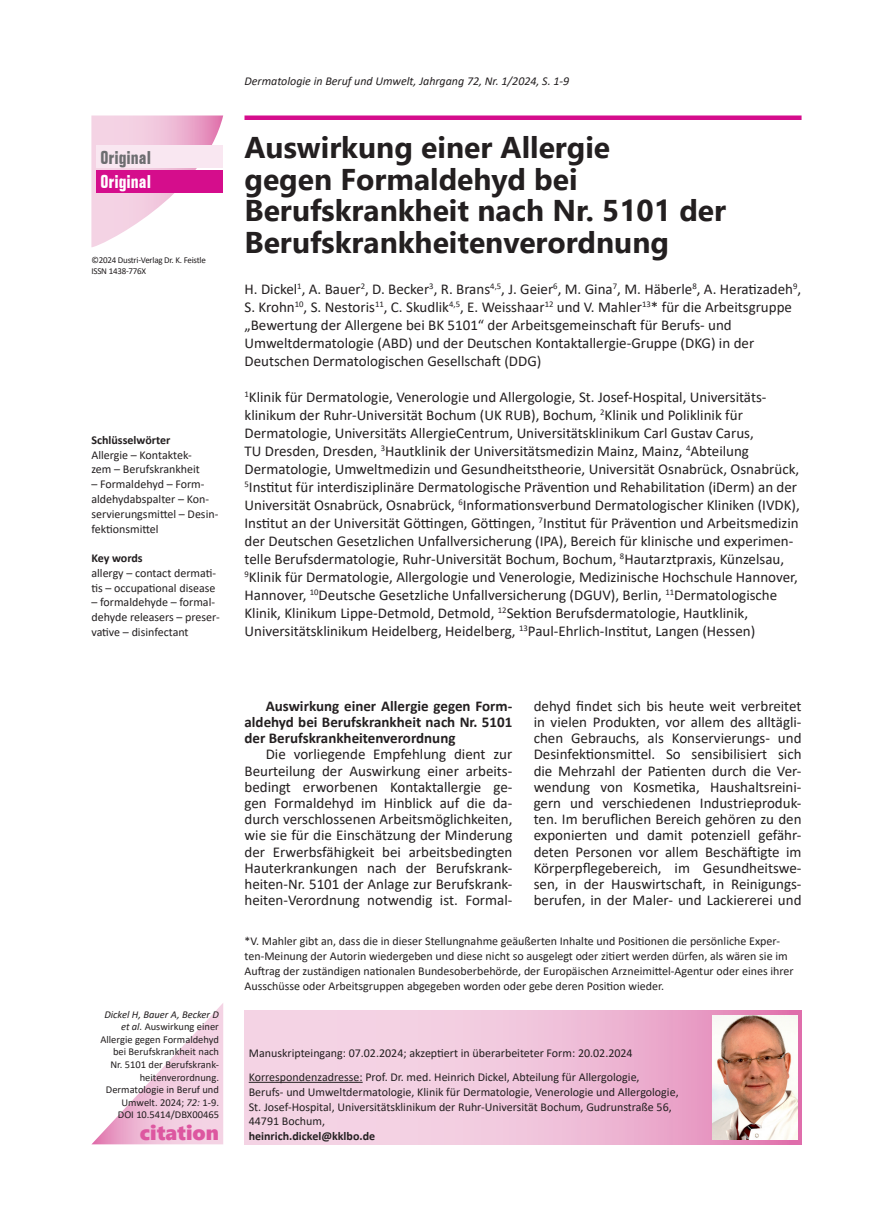
<style>
.page{position:relative;width:893px;height:1212px;background:#fff}
.page>*{position:absolute;margin:0;border:0;box-sizing:border-box;transform-origin:0 0}
.t1{font:700 30px/31.5px "Segoe UI";color:#231f20}
.t2{font:21px "Segoe UI Black";color:#dd57a0}
.t3{font:700 condensed 18px "Folio BT";color:#fff}
.t4{font:700 condensed 18px "Folio BT";color:#6c6d70}
.t5{font:15px/16.2px "Calibri";color:#231f20}
.t6{font:700 15px/16.2px "Calibri";color:#231f20;text-align:justify}
.t7{font:12px/14.9px "Calibri";color:#231f20}
.t8{font:italic 12px "Calibri";color:#231f20}
.t9{font:700 12px "Calibri";color:#231f20}
.t10{font:10.5px/12.6px "Calibri";color:#231f20;text-align:right}
.t11{font:9px/10.8px "Calibri";letter-spacing:-.025em;color:#231f20}
.s1{font-style:italic}
</style>
<div class="page">
<div style="left:244px;top:115px;width:557px;height:5px;background:#d50d8c"></div>
<svg style="left:91px;top:115px;width:132px;height:132px"></svg>
<div style="left:96px;top:170px;width:127px;height:23px;background:#d50d8c"></div>
<div style="left:96px;top:146px;width:127px;height:22px;background:#f9e7f1"></div>
<svg style="left:92px;top:1003px;width:131px;height:141px"></svg>
<svg style="left:244px;top:1011px;width:557px;height:133px;background:#f0c2da"></svg>
<hr style="left:249px;top:1082px;width:114px;height:1px;background:#231f20">
<img style="left:713px;top:1015px;width:84px;height:125px">
<p class="t4" style="left:100px;top:146px;width:52px">Original</p>
<p class="t3" style="left:100px;top:171px;width:52px">Original</p>
<p class="t11" style="left:91px;top:255px;width:116px">©2024 Dustri-Verlag Dr. K. Feistle<br>ISSN 1438-776X</p>
<p class="t9" style="left:91px;top:431px;width:80px">Schlüsselwörter</p>
<p class="t7" style="left:91px;top:447px;width:110px">Allergie – Kontaktek&shy;zem – Berufskrankheit</p>
<p class="t7" style="left:91px;top:476px;width:128px">– Formaldehyd – Form&shy;aldehydabspalter – Kon&shy;servierungsmittel – Desin&shy;fektionsmittel</p>
<p class="t9" style="left:91px;top:550px;width:53px">Key words</p>
<p class="t7" style="left:91px;top:565px;width:126px">allergy – contact dermati&shy;tis – occupational disease</p>
<p class="t7" style="left:91px;top:595px;width:130px">– formaldehyde – formal&shy;dehyde releasers – preser&shy;vative – disinfectant</p>
<p class="t10" style="left:100px;top:1007px;width:120px"><span class="s1">Dickel H, Bauer A, Becker D et al.</span> Auswirkung einer<br>Allergie gegen Formaldehyd bei Berufskrankheit nach<br>Nr. 5101 der Berufskrank&shy;heitenverordnung.<br>Dermatologie in Beruf und<br>Umwelt. 2024; <span class="s1">72:</span> 1-9.<br>DOI 10.5414/DBX00465</p>
<h2 class="t2" style="left:140px;top:1117px;width:81px">citation</h2>
<p class="t8" style="left:244px;top:73px;width:326px">Dermatologie in Beruf und Umwelt, Jahrgang 72, Nr. 1/2024, S. 1-9</p>
<h1 class="t1" style="left:244px;top:129px;width:483px">Auswirkung einer Allergie<br>gegen Formaldehyd bei<br>Berufskrankheit nach Nr. 5101 der<br>Berufskrankheitenverordnung</h1>
<p class="t5" style="left:244px;top:279px;width:558px;line-height:18px">H. Dickel<sup>1</sup>, A. Bauer<sup>2</sup>, D. Becker<sup>3</sup>, R. Brans<sup>4,5</sup>, J. Geier<sup>6</sup>, M. Gina<sup>7</sup>, M. Häberle<sup>8</sup>, A. Heratizadeh<sup>9</sup>, S. Krohn<sup>10</sup>, S. Nestoris<sup>11</sup>, C. Skudlik<sup>4,5</sup>, E. Weisshaar<sup>12</sup> und V. Mahler<sup>13</sup>* für die Arbeitsgruppe „Bewertung der Allergene bei BK 5101“ der Arbeitsgemeinschaft für Berufs- und Umweltdermatologie (ABD) und der Deutschen Kontaktallergie-Gruppe (DKG) in der Deutschen Dermatologischen Gesellschaft (DDG)</p>
<p class="t5" style="left:244px;top:388px;width:557px;line-height:18px"><sup>1</sup>Klinik für Dermatologie, Venerologie und Allergologie, St. Josef-Hospital, Universitäts&shy;klinikum der Ruhr-Universität Bochum (UK RUB), Bochum, <sup>2</sup>Klinik und Poliklinik für Dermatologie, Universitäts AllergieCentrum, Universitätsklinikum Carl Gustav Carus,<br>TU Dresden, Dresden, <sup>3</sup>Hautklinik der Universitätsmedizin Mainz, Mainz, <sup>4</sup>Abteilung Dermatologie, Umweltmedizin und Gesundheitstheorie, Universität Osnabrück, Osnabrück, <sup>5</sup>Institut für interdisziplinäre Dermatologische Prävention und Rehabilitation (iDerm) an der Universität Osnabrück, Osnabrück, <sup>6</sup>Informationsverbund Dermatologischer Kliniken (IVDK), Institut an der Universität Göttingen, Göttingen, <sup>7</sup>Institut für Prävention und Arbeitsmedizin der Deutschen Gesetzlichen Unfallversicherung (IPA), Bereich für klinische und experimen&shy;telle Berufsdermatologie, Ruhr-Universität Bochum, Bochum, <sup>8</sup>Hautarztpraxis, Künzelsau, <sup>9</sup>Klinik für Dermatologie, Allergologie und Venerologie, Medizinische Hochschule Hannover, Hannover, <sup>10</sup>Deutsche Gesetzliche Unfallversicherung (DGUV), Berlin, <sup>11</sup>Dermatologische Klinik, Klinikum Lippe-Detmold, Detmold, <sup>12</sup>Sektion Berufsdermatologie, Hautklinik, Universitätsklinikum Heidelberg, Heidelberg, <sup>13</sup>Paul-Ehrlich-Institut, Langen (Hessen)</p>
<p class="t6" style="left:244px;top:697px;width:269px;text-indent:21px">Auswirkung einer Allergie gegen Form&shy;aldehyd bei Berufskrankheit nach Nr. 5101 der Berufskrankheitenverordnung</p>
<p class="t5" style="left:244px;top:746px;width:269px;text-align:justify;text-indent:21px">Die vorliegende Empfehlung dient zur Beurteilung der Auswirkung einer arbeits&shy;bedingt erworbenen Kontaktallergie ge&shy;gen Formaldehyd im Hinblick auf die da&shy;durch verschlossenen Arbeitsmöglichkeiten, wie sie für die Einschätzung der Minderung der Erwerbsfähigkeit bei arbeitsbedingten Hauterkrankungen nach der Berufskrank&shy;heiten-Nr. 5101 der Anlage zur Berufskrank&shy;heiten-Verordnung notwendig ist. Formal-</p>
<p class="t5" style="left:534px;top:697px;width:269px;text-align:justify">dehyd findet sich bis heute weit verbreitet in vielen Produkten, vor allem des alltägli&shy;chen Gebrauchs, als Konservierungs- und Desinfektionsmittel. So sensibilisiert sich die Mehrzahl der Patienten durch die Ver&shy;wendung von Kosmetika, Haushaltsreini&shy;gern und verschiedenen Industrieproduk&shy;ten. Im beruflichen Bereich gehören zu den exponierten und damit potenziell gefähr&shy;deten Personen vor allem Beschäftigte im Körperpflegebereich, im Gesundheitswe&shy;sen, in der Hauswirtschaft, in Reinigungs&shy;berufen, in der Maler- und Lackiererei und</p>
<p class="t7" style="left:244px;top:933px;width:551px">*V. Mahler gibt an, dass die in dieser Stellungnahme geäußerten Inhalte und Positionen die persönliche Exper&shy;ten-Meinung der Autorin wiedergeben und diese nicht so ausgelegt oder zitiert werden dürfen, als wären sie im Auftrag der zuständigen nationalen Bundesoberbehörde, der Europäischen Arzneimittel-Agentur oder eines ihrer Ausschüsse oder Arbeitsgruppen abgegeben worden oder gebe deren Position wieder.</p>
<p class="t7" style="left:249px;top:1041px;width:392px;line-height:23.9px">Manuskripteingang: 07.02.2024; akzeptiert in überarbeiteter Form: 20.02.2024<br>Korrespondenzadresse: Prof. Dr. med. Heinrich Dickel, Abteilung für Allergologie,</p>
<p class="t7" style="left:249px;top:1084px;width:431px">Berufs- und Umweltdermatologie, Klinik für Dermatologie, Venerologie und Allergologie,<br>St. Josef-Hospital, Universitätsklinikum der Ruhr-Universität Bochum, Gudrunstraße 56,<br>44791 Bochum,</p>
<p class="t9" style="left:249px;top:1127px;width:128px">heinrich.dickel@kklbo.de</p>
</div>
